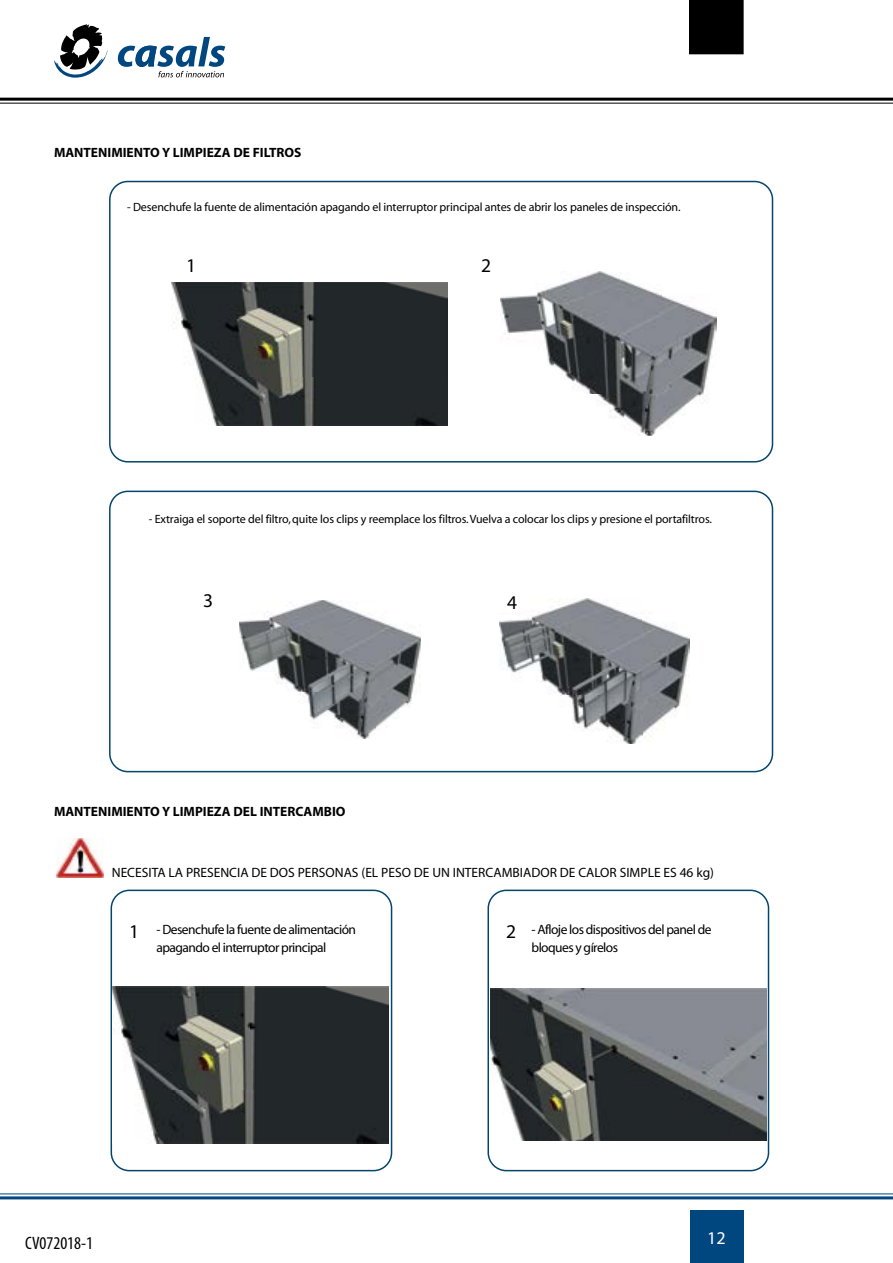
<style>
.page{position:relative;width:893px;height:1263px;background:#fff}
.page>*{position:absolute;margin:0;border:0;box-sizing:border-box;transform-origin:0 0}
.t1{font:19.5px "Myriad";color:#000}
.t2{font:condensed 18px "Myriad";color:#000}
.t3{font:18px "Myriad";color:#fff}
.t4{font:13.5px/18px "Myriad";letter-spacing:-.04em;color:#000}
.t5{font:13.5px "Myriad";color:#000}
.t6{font:700 13.5px "Myriad";color:#000}
.t7{font:12px "Myriad";letter-spacing:-.01em;color:#000}
</style>
<div class="page">
<svg style="left:118px;top:37px;width:107px;height:40px"></svg>
<svg style="left:54px;top:24px;width:54px;height:54px"></svg>
<div style="left:689px;top:0;width:54px;height:54px;background:#000"></div>
<div style="left:690px;top:1210px;width:53px;height:53px;background:#00467f"></div>
<hr style="left:0;top:98px;width:893px;height:3px;background:#000">
<hr style="left:0;top:103px;width:893px;height:1px;background:#000">
<hr style="left:0;top:1193px;width:893px;height:1px;background:#00467f">
<hr style="left:0;top:1196px;width:893px;height:3px;background:#00467f">
<svg style="left:109px;top:180px;width:665px;height:283px"></svg>
<svg style="left:109px;top:490px;width:665px;height:283px"></svg>
<div style="left:487px;top:889px;width:282px;height:282px;border:2px solid #05446b;border-radius:18px"></div>
<div style="left:111px;top:889px;width:281px;height:282px;border:2px solid #05446b;border-radius:18px"></div>
<img style="left:56px;top:838px;width:48px;height:39px">
<img style="left:172px;top:282px;width:276px;height:143px">
<img style="left:501px;top:272px;width:215px;height:164px">
<img style="left:239px;top:600px;width:182px;height:138px">
<img style="left:499px;top:599px;width:191px;height:145px">
<img style="left:112px;top:986px;width:277px;height:157px">
<img style="left:490px;top:989px;width:277px;height:152px">
<p class="t6" style="left:54px;top:146px;width:249px">MANTENIMIENTO Y LIMPIEZA DE FILTROS</p>
<p class="t7" style="left:127px;top:201px;width:555px">- Desenchufe la fuente de alimentación apagando el interruptor principal antes de abrir los paneles de inspección.</p>
<h1 class="t1" style="left:186px;top:256px;width:12px">1</h1>
<h1 class="t1" style="left:481px;top:256px;width:12px">2</h1>
<p class="t7" style="left:149px;top:513px;width:565px">- Extraiga el soporte del filtro, quite los clips y reemplace los filtros. Vuelva a colocar los clips y presione el portafiltros.</p>
<h1 class="t1" style="left:203px;top:591px;width:12px">3</h1>
<h1 class="t1" style="left:507px;top:593px;width:12px">4</h1>
<p class="t6" style="left:54px;top:804px;width:293px">MANTENIMIENTO Y LIMPIEZA DEL INTERCAMBIO</p>
<p class="t5" style="left:112px;top:866px;width:604px">NECESITA LA PRESENCIA DE DOS PERSONAS (EL PESO DE UN INTERCAMBIADOR DE CALOR SIMPLE ES 46 kg)</p>
<p class="t4" style="left:156px;top:921px;width:201px">- Desenchufe la fuente de alimentación apagando el interruptor principal</p>
<p class="t4" style="left:532px;top:921px;width:181px">- Afloje los dispositivos del panel de bloques y gírelos</p>
<h1 class="t1" style="left:129px;top:922px;width:12px">1</h1>
<h1 class="t1" style="left:506px;top:922px;width:12px">2</h1>
<h2 class="t2" style="left:25px;top:1234px;width:69px">CV072018-1</h2>
<h2 class="t3" style="left:707px;top:1228px;width:20px">12</h2>
</div>
